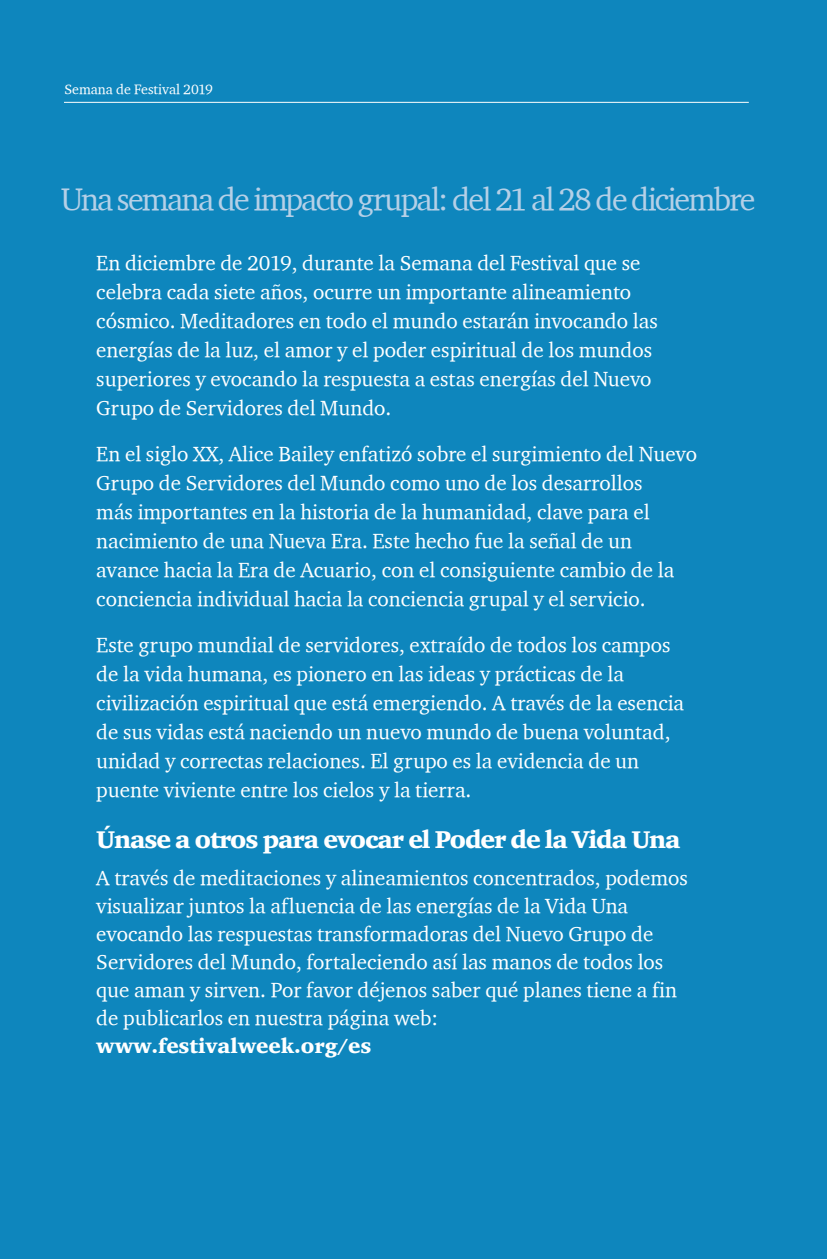
<style>
.page{position:relative;width:827px;height:1259px;background:#fff}
.page>*{position:absolute;margin:0;border:0;box-sizing:border-box;transform-origin:0 0}
.titles{font:32px "Charter ITCTT";letter-spacing:-.055em;color:#b5d0e7}
.Sub-heads{font:25px "Charter ITC Blac OS";letter-spacing:-.045em;color:#fff}
.Small_text{font:21px/29px "Charter ITCTT";color:#fff}
.t1{font:14px "Charter ITCTT";color:#fff}
.s1{font-family:"Charter ITC Blac OS"}
</style>
<div class="page">
<div style="left:0;top:0;width:826px;height:1258px;background:#0e86bd"></div>
<hr style="left:64px;top:102px;width:684px;height:1px;background:#fff">
<p class="t1" style="left:64px;top:81px;width:150px">Semana de Festival 2019</p>
<p class="titles" style="left:61px;top:179px;width:695px">Una semana de impacto grupal: del 21 al 28 de diciembre</p>
<p class="Small_text" style="left:96px;top:247px;width:562px">En diciembre de 2019, durante la Semana del Festival que se celebra cada siete años, ocurre un importante alineamiento cósmico. Meditadores en todo el mundo estarán invocando las energías de la luz, el amor y el poder espiritual de los mundos superiores y evocando la respuesta a estas energías del Nuevo Grupo de Servidores del Mundo.</p>
<p class="Small_text" style="left:96px;top:438px;width:602px">En el siglo XX, Alice Bailey enfatizó sobre el surgimiento del Nuevo Grupo de Servidores del Mundo como uno de los desarrollos<br>más importantes en la historia de la humanidad, clave para el nacimiento de una Nueva Era. Este hecho fue la señal de un avance hacia la Era de Acuario, con el consiguiente cambio de la conciencia individual hacia la conciencia grupal y el servicio.</p>
<p class="Small_text" style="left:96px;top:629px;width:589px">Este grupo mundial de servidores, extraído de todos los campos de la vida humana, es pionero en las ideas y prácticas de la civilización espiritual que está emergiendo. A través de la esencia de sus vidas está naciendo un nuevo mundo de buena voluntad, unidad y correctas relaciones. El grupo es la evidencia de un puente viviente entre los cielos y la tierra.</p>
<p class="Sub-heads" style="left:96px;top:823px;width:585px">Únase a otros para evocar el Poder de la Vida Una</p>
<p class="Small_text" style="left:96px;top:863px;width:592px;line-height:28px">A través de meditaciones y alineamientos concentrados, podemos visualizar juntos la afluencia de las energías de la Vida Una evocando las respuestas transformadoras del Nuevo Grupo de Servidores del Mundo, fortaleciendo así las manos de todos los que aman y sirven. Por favor déjenos saber qué planes tiene a fin de publicarlos en nuestra página web: <span class="s1">www.festivalweek.org/es</span></p>
</div>
